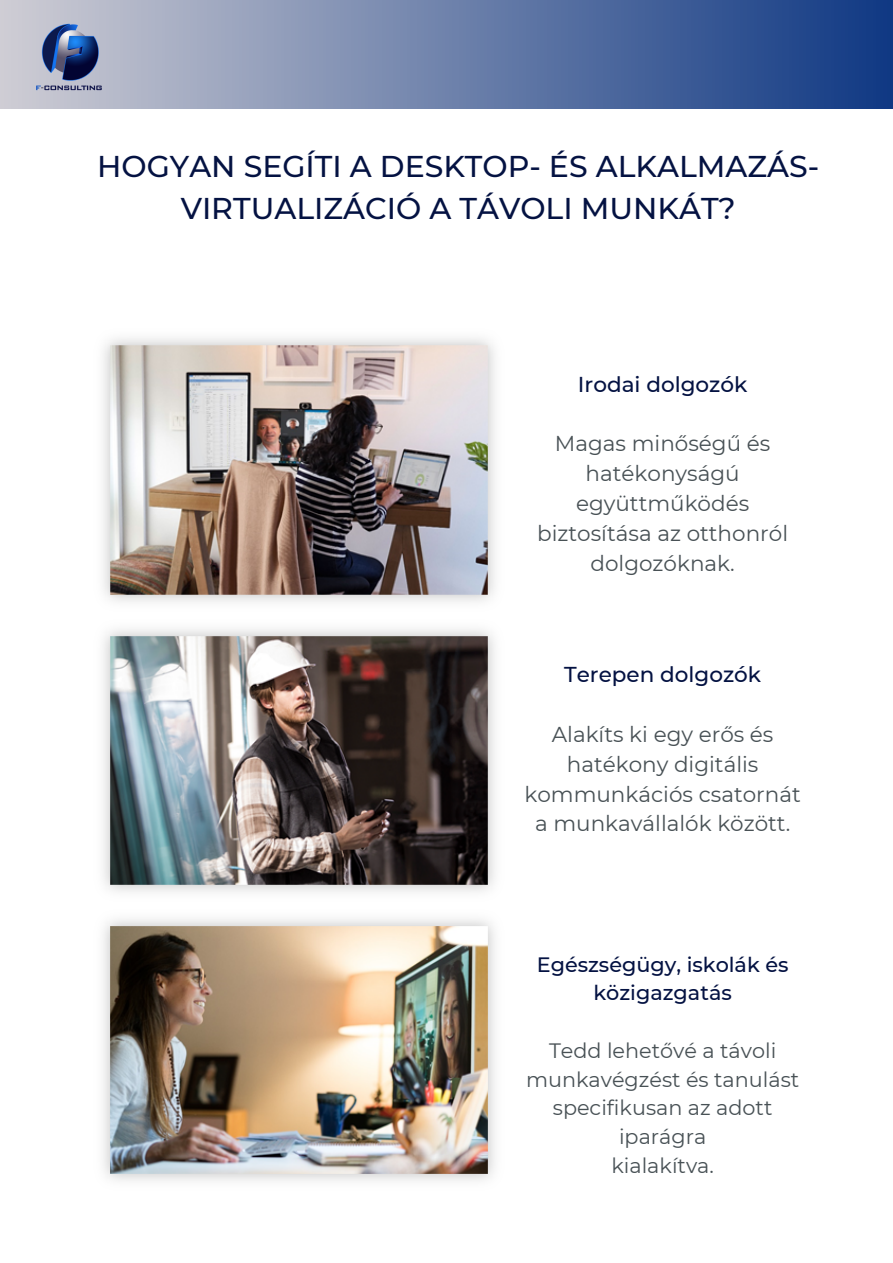
<style>
.page{position:relative;width:893px;height:1263px;background:#fff}
.page>*{position:absolute;margin:0;border:0;box-sizing:border-box;transform-origin:0 0}
.t1{font:500 30px/41.6px "Montserrat";color:#041242;text-align:center}
.t2{font:21.52px/29.8px "Montserrat";color:#485155;text-align:center}
.t3{font:500 21.52px "Montserrat";color:#041242}
.t4{font:20.77px/28.7px "Montserrat";color:#485155;text-align:center}
.t5{font:500 20.77px/28.7px "Montserrat";color:#041242;text-align:center}
</style>
<div class="page">
<img style="left:103px;top:338px;width:392px;height:843px">
<div style="left:0;top:0;width:893px;height:109px;background:linear-gradient(to right,#cfcdd4,#0f3883)"></div>
<img style="left:31px;top:18px;width:76px;height:83px">
<p class="t1" style="left:97px;top:146px;width:723px">HOGYAN SEGÍTI A DESKTOP- ÉS ALKALMAZÁS-<br>VIRTUALIZÁCIÓ A TÁVOLI MUNKÁT?</p>
<p class="t3" style="left:578px;top:371px;width:171px">Irodai dolgozók</p>
<p class="t2" style="left:537px;top:429px;width:252px">Magas minőségű és hatékonyságú együttműködés biztosítása az otthonról dolgozóknak.</p>
<p class="t3" style="left:564px;top:661px;width:198px">Terepen dolgozók</p>
<p class="t2" style="left:524px;top:719px;width:278px">Alakíts ki egy erős és hatékony digitális kommunkációs csatornát a munkavállalók között.</p>
<p class="t5" style="left:537px;top:950px;width:253px">Egészségügy, iskolák és közigazgatás</p>
<p class="t4" style="left:526px;top:1036px;width:275px">Tedd lehetővé a távoli munkavégzést és tanulást specifikusan az adott iparágra</p>
<p class="t4" style="left:611px;top:1151px;width:104px">kialakítva.</p>
</div>
